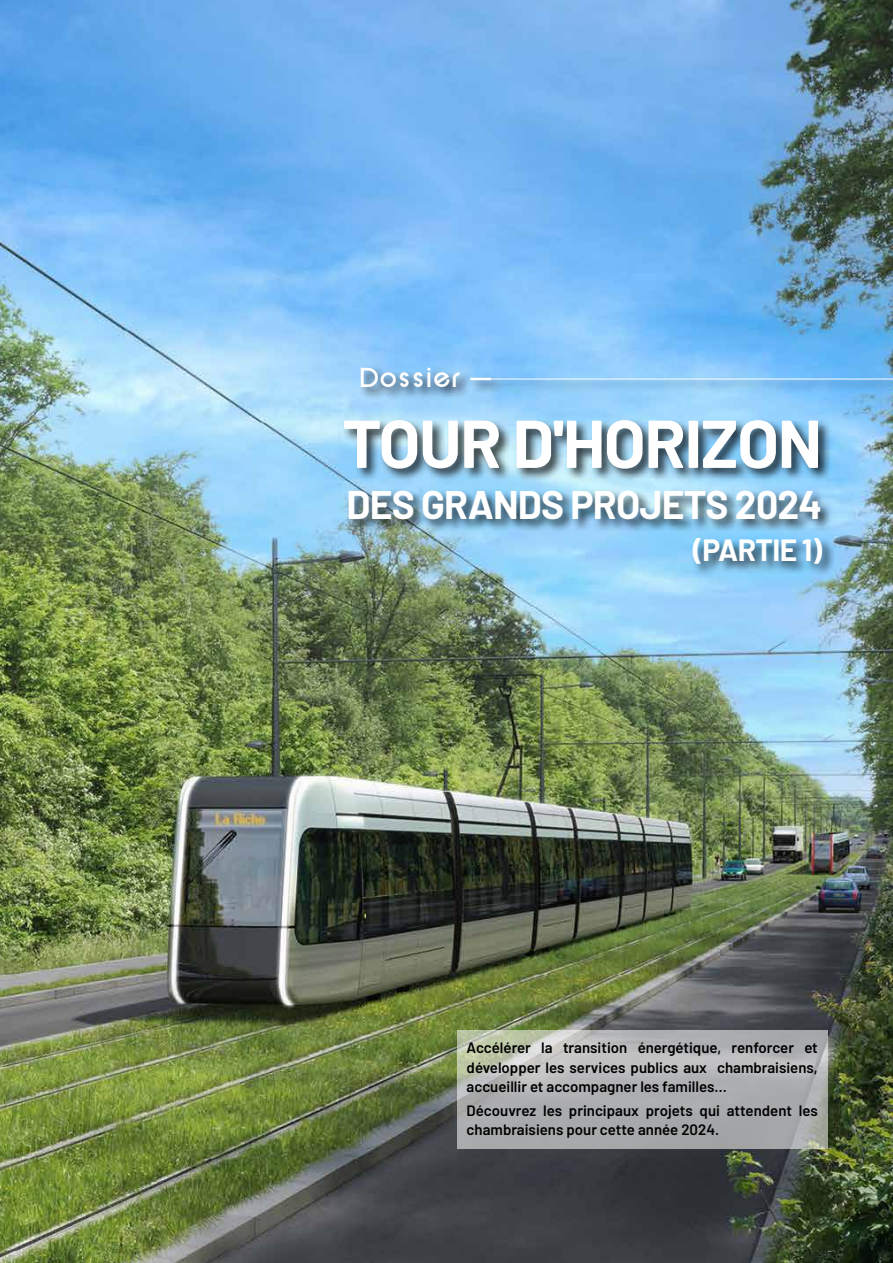
<style>
.page{position:relative;width:893px;height:1263px;background:#fff}
.page>*{position:absolute;margin:0;border:0;box-sizing:border-box;transform-origin:0 0}
.t1{font:700 67.5px "Barlow";letter-spacing:-.02em;color:#fff}
.t2{font:700 39px "Barlow";letter-spacing:-.02em;color:#fff}
.t3{font:700 30px "Barlow";letter-spacing:-.02em;color:#fff}
.t4{font:700 28.5px "SF New Republic";letter-spacing:.03em;color:#fff}
.t5{font:600 15px/19.5px "Barlow";color:#000;text-align:justify}
.t6{font:10.05px "Barlow";color:#000}
.s1{font-family:"SF New Republic";font-weight:700;font-size:15px}
</style>
<div class="page">
<img style="left:0;top:0;width:893px;height:1263px">
<div style="left:342px;top:365px;width:551px;height:212px;background:#000;opacity:.75"></div>
<hr style="left:470px;top:379px;width:423px;height:1px;background:#fff">
<hr style="left:470px;top:378px;width:21px;height:2px;background:#fff">
<svg style="left:457px;top:1030px;width:370px;height:118px;background:#b1b2b1"></svg>
<h3 class="t4" style="left:359px;top:362px;width:103px">Dossier</h3>
<h1 class="t1" style="left:342px;top:402px;width:481px">TOUR D'HORIZON</h1>
<h2 class="t2" style="left:346px;top:481px;width:477px">DES GRANDS PROJETS 2024</h2>
<h3 class="t3" style="left:693px;top:531px;width:131px">(PARTIE 1)</h3>
<p class="t6" style="left:434px;top:515px;width:27px">- <span class="s1">13</span> -</p>
<p class="t5" style="left:467px;top:1037px;width:353px">Accélérer la transition énergétique, renforcer et développer les services publics aux chambraisiens, accueillir et accompagner les familles…</p>
<p class="t5" style="left:467px;top:1099px;width:353px">Découvrez les principaux projets qui attendent les chambraisiens pour cette année 2024.</p>
</div>
